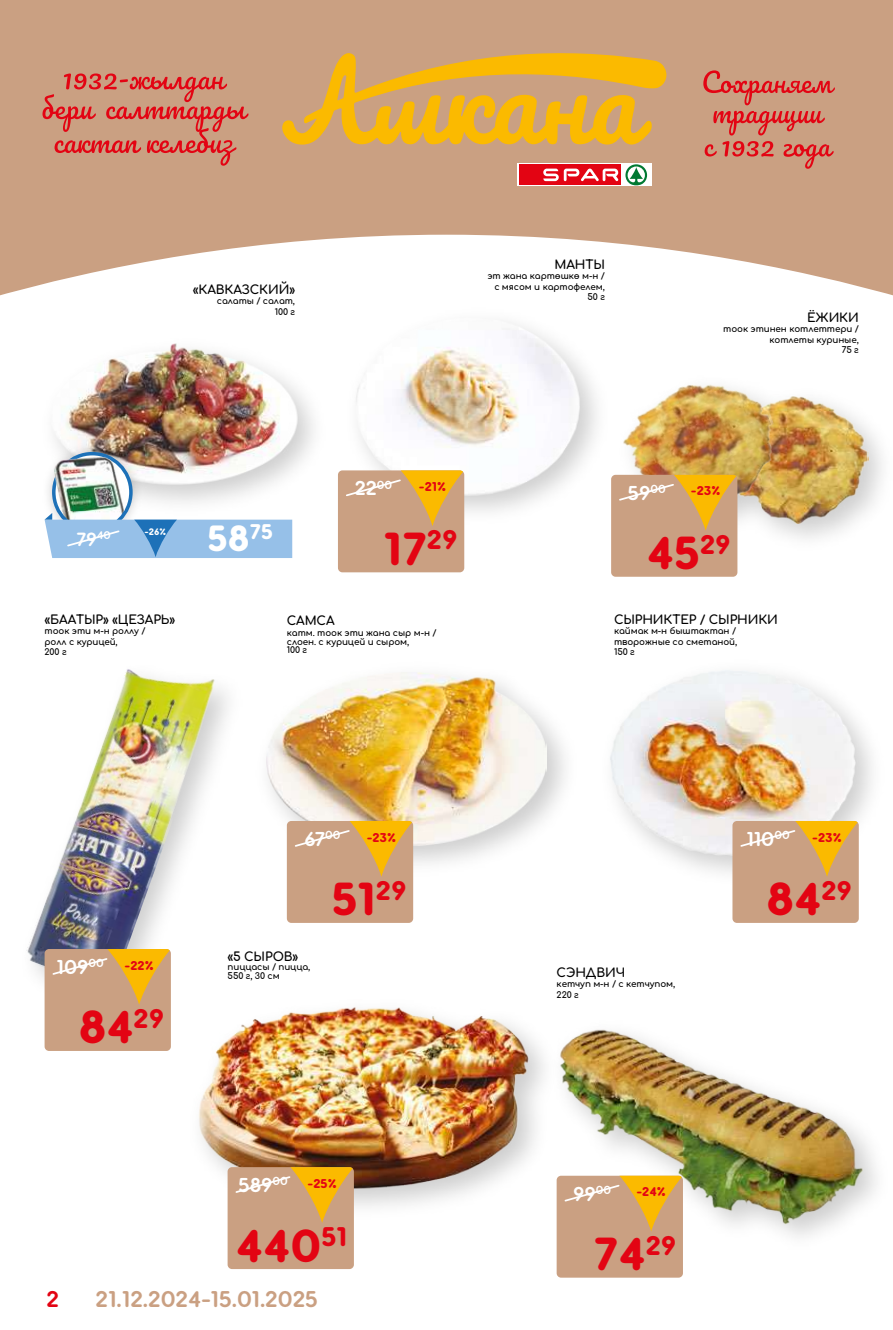
<style>
.page{position:relative;width:893px;height:1330px;background:#fff}
.page>*{position:absolute;margin:0;border:0;box-sizing:border-box;transform-origin:0 0}
.t1{font:800 46.2px "Visby Round CF";color:#e30413}
.t2{font:800 36.4px "Visby Round CF";color:#fff}
.t3{font:700 22.75px "Visby Round CF";color:#caa082}
.t4{font:700 22.75px "Visby Round CF";color:#e30413}
.t5{font:800 21.18px "Visby Round CF";color:#fff}
.t6{font:700 20.12px "Visby Round CF";color:#fff}
.t7{font:700 19.07px "Visby Round CF";color:#fff}
.t8{font:800 12.78px "Visby Round CF";color:#e30413}
.t9{font:700 12.25px "Comfortaa";letter-spacing:-.01em;color:#000}
.t10{font:800 9.45px "Visby Round CF";color:#fff}
.t11{font:700 8.75px/10.5px "Comfortaa";letter-spacing:-.01em;color:#000}
</style>
<div class="page">
<svg style="left:0;top:0;width:892px;height:296px;fill:#caa082"></svg>
<svg style="left:282px;top:45px;width:385px;height:100px;background:#dfab49"></svg>
<svg style="left:518px;top:163px;width:134px;height:23px"></svg>
<svg style="left:625px;top:164px;width:22px;height:22px"></svg>
<div style="left:519px;top:165px;width:101px;height:20px;background:#e30413"></div>
<svg style="left:543px;top:169px;width:75px;height:12px"></svg>
<svg style="left:703px;top:70px;width:132px;height:35px;background:#ce816c"></svg>
<svg style="left:713px;top:111px;width:112px;height:24px;background:#d16f5f"></svg>
<svg style="left:705px;top:141px;width:69px;height:16px"></svg>
<svg style="left:783px;top:144px;width:51px;height:25px"></svg>
<svg style="left:43px;top:73px;width:205px;height:93px;background:#ce816b"></svg>
<img style="left:47px;top:343px;width:256px;height:162px">
<img style="left:44px;top:437px;width:104px;height:85px">
<img style="left:54px;top:454px;width:77px;height:59px">
<div style="left:52px;top:452px;width:81px;height:80px;border:4px solid #1d71b8;border-radius:50%"></div>
<img style="left:52px;top:455px;width:75px;height:56px">
<svg style="left:45px;top:513px;width:247px;height:45px;background:#9dc3e7"></svg>
<img style="left:464px;top:373px;width:133px;height:160px">
<img style="left:356px;top:324px;width:228px;height:175px">
<div style="left:338px;top:470px;width:126px;height:102px;background:#caa082;border-radius:4px"></div>
<svg style="left:345px;top:470px;width:118px;height:56px"></svg>
<img style="left:794px;top:395px;width:75px;height:128px">
<img style="left:611px;top:380px;width:183px;height:151px">
<div style="left:611px;top:475px;width:126px;height:102px;background:#caa082;border-radius:4px"></div>
<svg style="left:619px;top:475px;width:117px;height:55px"></svg>
<img style="left:26px;top:669px;width:196px;height:322px">
<div style="left:45px;top:949px;width:126px;height:102px;background:#caa082;border-radius:4px"></div>
<svg style="left:52px;top:949px;width:118px;height:55px"></svg>
<img style="left:286px;top:672px;width:280px;height:213px">
<img style="left:266px;top:673px;width:281px;height:173px">
<div style="left:287px;top:821px;width:126px;height:102px;background:#caa082;border-radius:4px"></div>
<svg style="left:295px;top:821px;width:117px;height:55px"></svg>
<img style="left:608px;top:668px;width:249px;height:189px">
<div style="left:732px;top:821px;width:127px;height:102px;background:#caa082;border-radius:4px"></div>
<svg style="left:740px;top:821px;width:118px;height:55px"></svg>
<img style="left:568px;top:1025px;width:300px;height:205px">
<div style="left:557px;top:1175px;width:126px;height:102px;background:#caa082;border-radius:4px"></div>
<svg style="left:568px;top:1175px;width:114px;height:56px"></svg>
<img style="left:179px;top:988px;width:389px;height:240px">
<img style="left:195px;top:1000px;width:338px;height:195px">
<div style="left:228px;top:1167px;width:126px;height:102px;background:#caa082;border-radius:4px"></div>
<svg style="left:234px;top:1167px;width:119px;height:55px"></svg>
<svg style="left:892px;top:0;width:1px;height:296px"></svg>
<h3 class="t9" style="left:193px;top:278px;width:104px">«КАВКАЗСКИЙ»</h3>
<p class="t11" style="left:217px;top:294px;width:80px;text-align:right">салаты / салат,<br>100 г</p>
<h3 class="t9" style="left:554px;top:253px;width:52px">МАНТЫ</h3>
<p class="t11" style="left:487px;top:270px;width:119px;text-align:right">эт жана картөшкө м-н / с мясом и картофелем,<br>50 г</p>
<h3 class="t9" style="left:807px;top:306px;width:53px">ЁЖИКИ</h3>
<p class="t11" style="left:723px;top:323px;width:137px;text-align:right">тоок этинен котлеттери / котлеты куриные,<br>75 г</p>
<h3 class="t6" style="left:355px;top:475px;width:39px">22<sup>00</sup></h3>
<h3 class="t8" style="left:419px;top:478px;width:29px">-21%</h3>
<p class="t10" style="left:144px;top:525px;width:23px">-26%</p>
<h3 class="t5" style="left:250px;top:518px;width:25px">75</h3>
<h2 class="t2" style="left:207px;top:515px;width:44px">58</h2>
<h3 class="t7" style="left:76px;top:527px;width:36px">79<sup>40</sup></h3>
<h1 class="t1" style="left:383px;top:519px;width:76px">17<sup>29</sup></h1>
<h3 class="t9" style="left:45px;top:608px;width:132px">«БААТЫР» «ЦЕЗАРЬ»</h3>
<p class="t11" style="left:45px;top:624px;width:102px">тоок эти м-н роллу / ролл с курицей,<br>200 г</p>
<h3 class="t9" style="left:287px;top:610px;width:49px">САМСА</h3>
<p class="t11" style="left:287px;top:627px;width:151px;line-height:8.8px">катм. тоок эти жана сыр м-н / слоен. с курицей и сыром,<br>100 г</p>
<h3 class="t6" style="left:628px;top:480px;width:39px">59<sup>00</sup></h3>
<h3 class="t8" style="left:691px;top:482px;width:31px">-23%</h3>
<h1 class="t1" style="left:647px;top:523px;width:85px">45<sup>29</sup></h1>
<h3 class="t9" style="left:614px;top:608px;width:165px">СЫРНИКТЕР / СЫРНИКИ</h3>
<p class="t11" style="left:614px;top:624px;width:125px">каймак м-н быштактан / творожные со сметаной,<br>150 г</p>
<h3 class="t6" style="left:304px;top:826px;width:38px">67<sup>00</sup></h3>
<h3 class="t8" style="left:367px;top:828px;width:31px">-23%</h3>
<h3 class="t6" style="left:57px;top:954px;width:49px">109<sup>00</sup></h3>
<h3 class="t8" style="left:125px;top:956px;width:31px">-22%</h3>
<h1 class="t1" style="left:79px;top:997px;width:87px">84<sup>29</sup></h1>
<h3 class="t9" style="left:228px;top:946px;width:72px">«5 СЫРОВ»</h3>
<p class="t11" style="left:228px;top:961px;width:84px;line-height:8.8px">пиццасы / пицца,<br>550 г, 30 см</p>
<h1 class="t1" style="left:332px;top:869px;width:76px">51<sup>29</sup></h1>
<h3 class="t6" style="left:238px;top:1172px;width:51px">589<sup>00</sup></h3>
<h3 class="t8" style="left:308px;top:1175px;width:31px">-25%</h3>
<h1 class="t1" style="left:236px;top:1215px;width:113px">440<sup>51</sup></h1>
<h3 class="t4" style="left:46px;top:1284px;width:14px">2</h3>
<h3 class="t3" style="left:96px;top:1284px;width:224px">21.12.2024-15.01.2025</h3>
<h3 class="t9" style="left:557px;top:961px;width:70px">СЭНДВИЧ</h3>
<p class="t11" style="left:557px;top:977px;width:120px">кетчуп м-н / с кетчупом,<br>220 г</p>
<h3 class="t6" style="left:746px;top:826px;width:45px">110<sup>00</sup></h3>
<h3 class="t8" style="left:812px;top:828px;width:31px">-23%</h3>
<h1 class="t1" style="left:767px;top:869px;width:87px">84<sup>29</sup></h1>
<h3 class="t6" style="left:573px;top:1180px;width:39px">99<sup>00</sup></h3>
<h3 class="t8" style="left:636px;top:1183px;width:31px">-24%</h3>
<h1 class="t1" style="left:594px;top:1224px;width:84px">74<sup>29</sup></h1>
</div>
